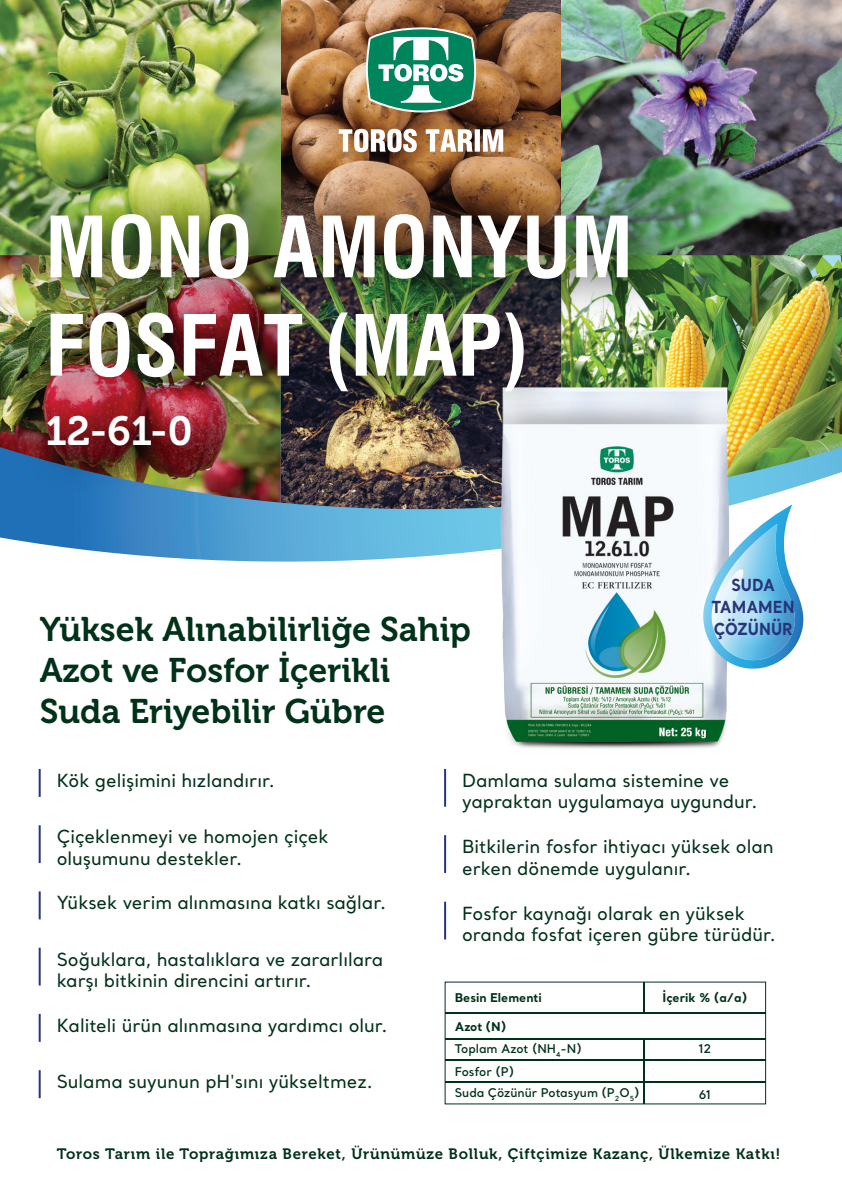
<style>
.page{position:relative;width:842px;height:1191px;background:#fff}
.page>*{position:absolute;margin:0;border:0;box-sizing:border-box;transform-origin:0 0}
.t1{font:700 condensed 82px/98.4px "Swiss 721 BT";color:#fff}
.t2{font:40.6px "Museo 700";color:#fff}
.t3{font:34px/40.8px "Museo 700";color:#003119}
.t4{font:500 18px/21.6px "Santral";color:#003119}
.t5{font:700 16.6px/22px "Santral";color:#27357a;text-align:center;scale:.9 1}
.t6{font:15px "Museo 700";letter-spacing:.05em;color:#003119}
.t7{font:600 12px/22.8px "Santral";color:#003119}
.t8{font:700 12px "Santral";color:#003119}
.s1{font-weight:700}
</style>
<div class="page">
<svg style="left:0;top:489px;width:789px;height:73px;background:#65abd7"></svg>
<img style="left:0;top:0;width:842px;height:255px">
<img style="left:281px;top:455px;width:185px;height:54px">
<img style="left:0;top:255px;width:281px;height:247px">
<img style="left:713px;top:255px;width:129px;height:234px">
<img style="left:3px;top:455px;width:249px;height:59px">
<hr style="left:39px;top:769px;width:2px;height:28px;background:#27357a">
<hr style="left:39px;top:891px;width:2px;height:28px;background:#27357a">
<hr style="left:39px;top:1014px;width:2px;height:27px;background:#27357a">
<hr style="left:39px;top:1070px;width:2px;height:28px;background:#27357a">
<hr style="left:39px;top:947px;width:2px;height:38px;background:#27357a">
<hr style="left:39px;top:825px;width:2px;height:38px;background:#27357a">
<hr style="left:444px;top:769px;width:2px;height:37px;background:#27357a">
<hr style="left:444px;top:835px;width:2px;height:38px;background:#27357a">
<hr style="left:444px;top:901px;width:2px;height:38px;background:#27357a">
<hr style="left:445px;top:1060px;width:321px;height:1px;background:#003119">
<hr style="left:445px;top:1038px;width:321px;height:1px;background:#003119">
<hr style="left:445px;top:1012px;width:321px;height:1px;background:#003119">
<hr style="left:445px;top:1081px;width:321px;height:1px;background:#003119">
<hr style="left:643px;top:1039px;width:1px;height:65px;background:#003119">
<hr style="left:643px;top:982px;width:1px;height:31px;background:#003119">
<svg style="left:365px;top:26px;width:112px;height:87px"></svg>
<svg style="left:339px;top:129px;width:164px;height:23px"></svg>
<img style="left:466px;top:363px;width:301px;height:386px">
<img style="left:3px;top:163px;width:710px;height:292px">
<svg style="left:698px;top:504px;width:106px;height:169px"></svg>
<h1 class="t1" style="left:45px;top:198px;width:589px">MONO AMONYUM<br>FOSFAT (MAP)</h1>
<h2 class="t2" style="left:45px;top:408px;width:149px">12-61-0</h2>
<h3 class="t3" style="left:40px;top:609px;width:433px">Yüksek Alınabilirliğe Sahip<br>Azot ve Fosfor İçerikli<br>Suda Eriyebilir Gübre</h3>
<p class="t5" style="left:712px;top:573px;width:93px">SUDA<br>TAMAMEN<br>ÇÖZÜNÜR</p>
<p class="t4" style="left:57px;top:769px;width:220px">Kök gelişimini hızlandırır.</p>
<p class="t4" style="left:57px;top:825px;width:274px">Çiçeklenmeyi ve homojen çiçek oluşumunu destekler.</p>
<p class="t4" style="left:57px;top:891px;width:331px">Yüksek verim alınmasına katkı sağlar.</p>
<p class="t4" style="left:57px;top:948px;width:328px">Soğuklara, hastalıklara ve zararlılara karşı bitkinin direncini artırır.</p>
<p class="t4" style="left:57px;top:1014px;width:332px">Kaliteli ürün alınmasına yardımcı olur.</p>
<p class="t4" style="left:57px;top:1070px;width:318px">Sulama suyunun pH'sını yükseltmez.</p>
<p class="t4" style="left:462px;top:769px;width:297px">Damlama sulama sistemine ve yapraktan uygulamaya uygundur.</p>
<p class="t4" style="left:462px;top:835px;width:313px">Bitkilerin fosfor ihtiyacı yüksek olan erken dönemde uygulanır.</p>
<p class="t4" style="left:462px;top:902px;width:315px">Fosfor kaynağı olarak en yüksek oranda fosfat içeren gübre türüdür.</p>
<p class="t8" style="left:455px;top:989px;width:89px">Besin Elementi</p>
<p class="t7" style="left:455px;top:1014px;width:129px"><span class="s1">Azot (N)<br></span>Toplam Azot (NH<sub>4</sub>-N)</p>
<p class="t7" style="left:455px;top:1060px;width:186px;line-height:21.4px">Fosfor (P)<br>Suda Çözünür Potasyum (P<sub>2</sub>O<sub>5</sub>)</p>
<p class="t8" style="left:662px;top:989px;width:86px">İçerik % (a/a)</p>
<p class="t7" style="left:698px;top:1037px;width:14px">12</p>
<p class="t7" style="left:699px;top:1083px;width:14px">61</p>
<p class="t6" style="left:57px;top:1145px;width:725px">Toros Tarım ile Toprağımıza Bereket, Ürünümüze Bolluk, Çiftçimize Kazanç, Ülkemize Katkı!</p>
</div>
